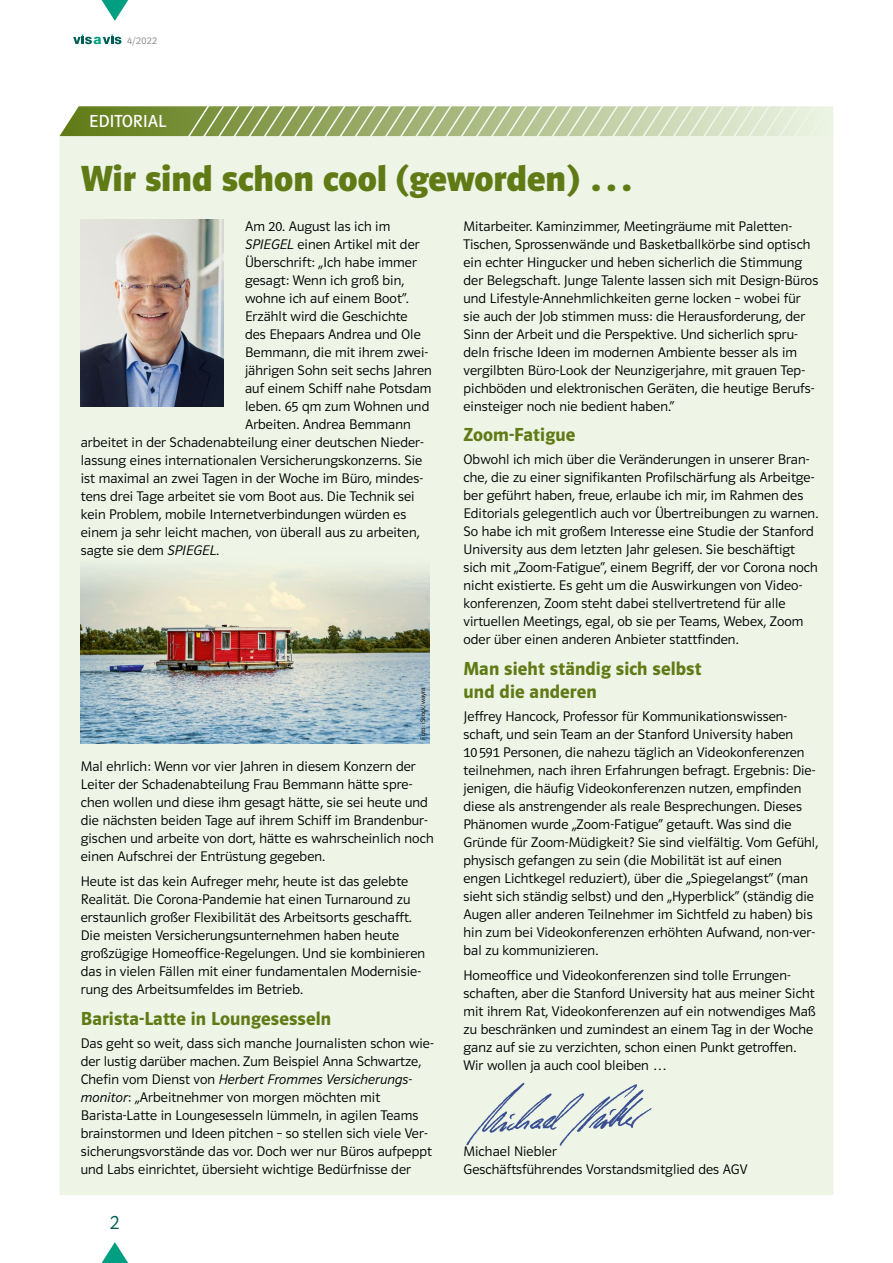
<style>
.page{position:relative;width:893px;height:1263px;background:#fff}
.page>*{position:absolute;margin:0;border:0;box-sizing:border-box;transform-origin:0 0}
.t1{font:37.5px "Polo 11 Fett";color:#607b15}
.t2{font:21px "Polo 11 Leicht";color:#005e56;scale:.93 1}
.t3{font:19.5px/22.5px "Polo 11 Halbfett";letter-spacing:.005em;color:#607b15}
.t4{font:18px "Polo 11 Buch";color:#fff}
.t5{font:14.4px/18px "Polo 11 Leicht";letter-spacing:.005em;color:#000}
.t6{font:14.4px "Polo 11 Kursiv Leicht";letter-spacing:.005em;color:#000}
.t7{font:800 13.65px "Helvetica Neue";color:#009f82}
.t8{font:10.5px "Polo 11 Leicht";color:#878786}
.t9{font:6.75px "Polo 11 Leicht";letter-spacing:.01em;color:#000}
.s1{font-family:"Polo 11 Kursiv Leicht"}
.s2{font-family:"Polo 11 Leicht"}
</style>
<div class="page">
<div style="left:60px;top:136px;width:773px;height:1059px;background:#eef5e7"></div>
<svg style="left:73px;top:35px;width:19px;height:9px"></svg>
<svg style="left:103px;top:35px;width:18px;height:9px"></svg>
<svg style="left:101px;top:0;width:27px;height:21px"></svg>
<svg style="left:101px;top:1242px;width:27px;height:21px"></svg>
<svg style="left:60px;top:106px;width:773px;height:30px;background:#afbe8a"></svg>
<img style="left:463px;top:1078px;width:198px;height:74px">
<img style="left:81px;top:220px;width:143px;height:187px">
<img style="left:81px;top:559px;width:348px;height:185px">
<p class="t7" style="left:94px;top:31px;width:10px">a</p>
<p class="t8" style="left:127px;top:35px;width:31px">4/2022</p>
<p class="t4" style="left:89px;top:111px;width:78px">EDITORIAL</p>
<h1 class="t1" style="left:81px;top:157px;width:554px">Wir sind schon cool (geworden) …</h1>
<p class="t5" style="left:245px;top:217px;width:147px">Am 20. August las ich im</p>
<p class="t5" style="left:245px;top:235px;width:176px"><span class="s1">SPIEGEL</span> einen Artikel mit der</p>
<p class="t5" style="left:245px;top:253px;width:173px">Überschrift: „Ich habe immer</p>
<p class="t5" style="left:245px;top:271px;width:161px">gesagt: Wenn ich groß bin,</p>
<p class="t5" style="left:245px;top:289px;width:165px">wohne ich auf einem Boot“.</p>
<p class="t5" style="left:245px;top:307px;width:164px">Erzählt wird die Geschichte</p>
<p class="t5" style="left:245px;top:325px;width:177px">des Ehepaars Andrea und Ole</p>
<p class="t5" style="left:245px;top:343px;width:185px">Bemmann, die mit ihrem zwei-</p>
<p class="t5" style="left:245px;top:361px;width:188px">jährigen Sohn seit sechs Jahren</p>
<p class="t5" style="left:245px;top:379px;width:188px">auf einem Schiff nahe Potsdam</p>
<p class="t5" style="left:245px;top:397px;width:186px">leben. 65 qm zum Wohnen und</p>
<p class="t5" style="left:245px;top:415px;width:167px">Arbeiten. Andrea Bemmann</p>
<p class="t5" style="left:81px;top:433px;width:345px">arbeitet in der Schadenabteilung einer deutschen Nieder-</p>
<p class="t5" style="left:81px;top:451px;width:343px">lassung eines internationalen Versicherungskonzerns. Sie</p>
<p class="t5" style="left:81px;top:469px;width:344px">ist maximal an zwei Tagen in der Woche im Büro, mindes-</p>
<p class="t5" style="left:81px;top:487px;width:335px">tens drei Tage arbeitet sie vom Boot aus. Die Technik sei</p>
<p class="t5" style="left:81px;top:505px;width:327px">kein Problem, mobile Internetverbindungen würden es</p>
<p class="t5" style="left:81px;top:523px;width:340px">einem ja sehr leicht machen, von überall aus zu arbeiten,</p>
<p class="t5" style="left:81px;top:541px;width:140px">sagte sie dem <span class="s1">SPIEGEL</span>.</p>
<p class="t9" style="left:419px;top:739px;width:54px;rotate:-90deg">Foto: iStock/wayra</p>
<p class="t5" style="left:81px;top:757px;width:354px">Mal ehrlich: Wenn vor vier Jahren in diesem Konzern der Leiter der Schadenabteilung Frau Bemmann hätte spre&shy;chen wollen und diese ihm gesagt hätte, sie sei heute und die nächsten beiden Tage auf ihrem Schiff im Brandenbur&shy;gischen und arbeite von dort, hätte es wahrscheinlich noch einen Aufschrei der Entrüstung gegeben.</p>
<p class="t5" style="left:81px;top:872px;width:346px">Heute ist das kein Aufreger mehr, heute ist das gelebte Realität. Die Corona-Pandemie hat einen Turnaround zu erstaunlich großer Flexibilität des Arbeitsorts geschafft.<br>Die meisten Versicherungsunternehmen haben heute großzügige Homeoffice-Regelungen. Und sie kombinieren das in vielen Fällen mit einer fundamentalen Modernisie&shy;rung des Arbeitsumfeldes im Betrieb.</p>
<h3 class="t3" style="left:81px;top:1007px;width:252px">Barista-Latte in Loungesesseln</h3>
<p class="t5" style="left:81px;top:1034px;width:354px">Das geht so weit, dass sich manche Journalisten schon wie&shy;der lustig darüber machen. Zum Beispiel Anna Schwartze,</p>
<p class="t6" style="left:81px;top:1071px;width:333px"><span class="s2">Chefin vom Dienst von</span> Herbert Frommes Versicherungs-</p>
<p class="t5" style="left:81px;top:1088px;width:353px"><span class="s1">monitor</span>: „Arbeitnehmer von morgen möchten mit Barista-Latte in Loungesesseln lümmeln, in agilen Teams brainstormen und Ideen pitchen – so stellen sich viele Ver&shy;sicherungsvorstände das vor. Doch wer nur Büros aufpeppt und Labs einrichtet, übersieht wichtige Bedürfnisse der</p>
<h2 class="t2" style="left:110px;top:1210px;width:11px">2</h2>
<p class="t5" style="left:463px;top:217px;width:356px">Mitarbeiter. Kaminzimmer, Meetingräume mit Paletten-Tischen, Sprossenwände und Basketballkörbe sind optisch ein echter Hingucker und heben sicherlich die Stimmung der Belegschaft. Junge Talente lassen sich mit Design-Büros und Lifestyle-Annehmlichkeiten gerne locken – wobei für sie auch der Job stimmen muss: die Herausforderung, der Sinn der Arbeit und die Perspektive. Und sicherlich spru&shy;deln frische Ideen im modernen Ambiente besser als im vergilbten Büro-Look der Neunzigerjahre, mit grauen Tep&shy;pichböden und elektronischen Geräten, die heutige Berufs&shy;einsteiger noch nie bedient haben.“</p>
<h3 class="t3" style="left:463px;top:423px;width:113px">Zoom-Fatigue</h3>
<p class="t5" style="left:463px;top:451px;width:356px">Obwohl ich mich über die Veränderungen in unserer Bran&shy;che, die zu einer signifikanten Profilschärfung als Arbeitge&shy;ber geführt haben, freue, erlaube ich mir, im Rahmen des Editorials gelegentlich auch vor Übertreibungen zu warnen.<br>So habe ich mit großem Interesse eine Studie der Stanford University aus dem letzten Jahr gelesen. Sie beschäftigt sich mit „Zoom-Fatigue“, einem Begriff, der vor Corona noch nicht existierte. Es geht um die Auswirkungen von Video&shy;konferenzen, Zoom steht dabei stellvertretend für alle virtuellen Meetings, egal, ob sie per Teams, Webex, Zoom oder über einen anderen Anbieter stattfinden.</p>
<h3 class="t3" style="left:463px;top:658px;width:240px">Man sieht ständig sich selbst und die anderen</h3>
<p class="t5" style="left:463px;top:707px;width:356px">Jeffrey Hancock, Professor für Kommunikationswissen&shy;schaft, und sein Team an der Stanford University haben<br>10 591 Personen, die nahezu täglich an Videokonferenzen teilnehmen, nach ihren Erfahrungen befragt. Ergebnis: Die&shy;jenigen, die häufig Videokonferenzen nutzen, empfinden diese als anstrengender als reale Besprechungen. Dieses Phänomen wurde „Zoom-Fatigue“ getauft. Was sind die Gründe für Zoom-Müdigkeit? Sie sind vielfältig. Vom Gefühl, physisch gefangen zu sein (die Mobilität ist auf einen engen Lichtkegel reduziert), über die „Spiegelangst“ (man sieht sich ständig selbst) und den „Hyperblick“ (ständig die Augen aller anderen Teilnehmer im Sichtfeld zu haben) bis hin zum bei Videokonferenzen erhöhten Aufwand, non-ver&shy;bal zu kommunizieren.</p>
<p class="t5" style="left:463px;top:966px;width:354px">Homeoffice und Videokonferenzen sind tolle Errungen&shy;schaften, aber die Stanford University hat aus meiner Sicht mit ihrem Rat, Videokonferenzen auf ein notwendiges Maß zu beschränken und zumindest an einem Tag in der Woche ganz auf sie zu verzichten, schon einen Punkt getroffen.<br>Wir wollen ja auch cool bleiben …</p>
<p class="t5" style="left:463px;top:1142px;width:285px">Michael Niebler<br>Geschäftsführendes Vorstandsmitglied des AGV</p>
</div>
